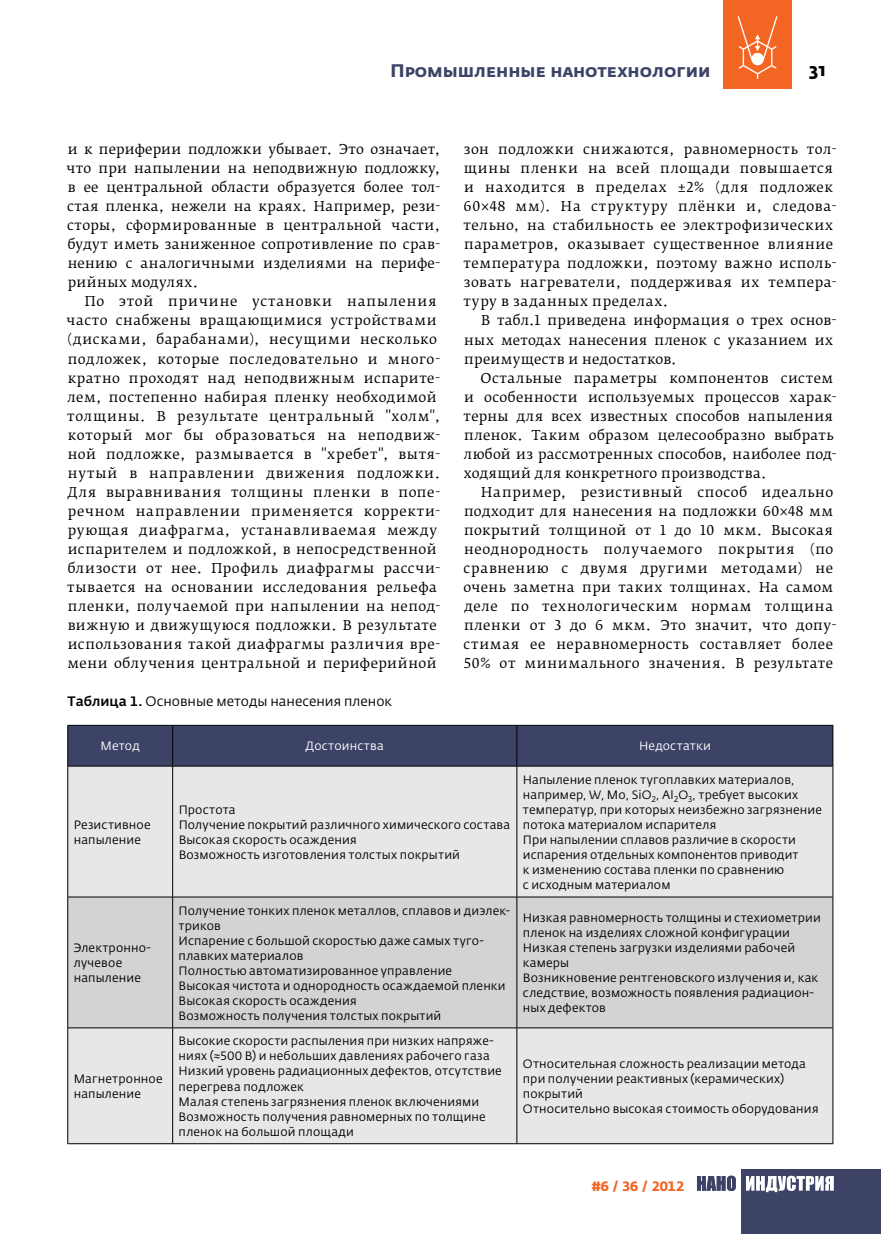
<style>
.page{position:relative;width:881px;height:1234px;background:#fff}
.page>*{position:absolute;margin:0;border:0;box-sizing:border-box;transform-origin:0 0}
.t1{font:700 18px "Fedra Sans Alt Pro";color:#3d4366}
.t2{font:700 18px "Fedra Sans Alt Pro";color:#000}
.t3{font:13.5px/19px "Fedra Serif B Pro";letter-spacing:.035em;color:#000}
.t4{font:13.5px "Fedra Sans Pro";color:#000}
.t5{font:700 13.5px "Fedra Sans Alt Pro";color:#f26522}
.t6{font:12px/15px "Fedra Sans Pro";letter-spacing:.01em;color:#000}
.t7{font:12px "Fedra Sans Pro";letter-spacing:.015em;color:#fff}
.s1{font-weight:500}
</style>
<div class="page">
<div style="left:722px;top:0;width:69px;height:89px;background:#f26522"></div>
<svg style="left:737px;top:16px;width:40px;height:63px"></svg>
<div style="left:741px;top:1169px;width:139px;height:64px;background:#3d4366"></div>
<svg style="left:697px;top:1175px;width:38px;height:15px"></svg>
<svg style="left:746px;top:1175px;width:87px;height:16px"></svg>
<svg style="left:791px;top:53px;width:1px;height:30px"></svg>
<div style="left:68px;top:726px;width:764px;height:39px;background:#3d4366"></div>
<div style="left:68px;top:766px;width:764px;height:377px;background:#e6e7e8"></div>
<div style="left:68px;top:897px;width:764px;height:130px;background:#d1d3d4"></div>
<hr style="left:172px;top:725px;width:1px;height:40px;background:#000">
<hr style="left:516px;top:725px;width:1px;height:40px;background:#000">
<hr style="left:832px;top:725px;width:1px;height:41px;background:#000">
<hr style="left:172px;top:766px;width:1px;height:130px;background:#000">
<hr style="left:172px;top:897px;width:1px;height:130px;background:#000">
<hr style="left:172px;top:1027px;width:1px;height:116px;background:#000">
<hr style="left:516px;top:766px;width:1px;height:130px;background:#000">
<hr style="left:832px;top:766px;width:1px;height:130px;background:#000">
<hr style="left:516px;top:897px;width:1px;height:130px;background:#000">
<hr style="left:832px;top:896px;width:1px;height:131px;background:#000">
<hr style="left:516px;top:1027px;width:1px;height:116px;background:#000">
<hr style="left:832px;top:1027px;width:1px;height:116px;background:#000">
<hr style="left:68px;top:725px;width:104px;height:1px;background:#000">
<hr style="left:67px;top:725px;width:1px;height:40px;background:#000">
<hr style="left:172px;top:725px;width:344px;height:1px;background:#000">
<hr style="left:516px;top:725px;width:316px;height:1px;background:#000">
<hr style="left:68px;top:765px;width:104px;height:1px;background:#000">
<hr style="left:67px;top:766px;width:1px;height:130px;background:#000">
<hr style="left:172px;top:765px;width:344px;height:1px;background:#000">
<hr style="left:516px;top:765px;width:316px;height:1px;background:#000">
<hr style="left:68px;top:896px;width:104px;height:1px;background:#000">
<hr style="left:67px;top:897px;width:1px;height:130px;background:#000">
<hr style="left:172px;top:896px;width:344px;height:1px;background:#000">
<hr style="left:516px;top:896px;width:316px;height:1px;background:#000">
<hr style="left:68px;top:1027px;width:104px;height:1px;background:#000">
<hr style="left:67px;top:1027px;width:1px;height:116px;background:#000">
<hr style="left:172px;top:1027px;width:344px;height:1px;background:#000">
<hr style="left:516px;top:1027px;width:316px;height:1px;background:#000">
<hr style="left:68px;top:1143px;width:104px;height:1px;background:#000">
<hr style="left:172px;top:1143px;width:344px;height:1px;background:#000">
<hr style="left:516px;top:1143px;width:316px;height:1px;background:#000">
<h1 class="t1" style="left:390px;top:60px;width:321px">Промышленные нанотехнологии</h1>
<h1 class="t2" style="left:809px;top:58px;width:18px">31</h1>
<p class="t3" style="left:66px;top:140px;width:375px;text-align:justify">и к периферии подложки убывает. Это означает, что при напылении на неподвижную подложку, в ее центральной области образуется более тол&shy;стая пленка, нежели на краях. Например, рези&shy;сторы, сформированные в центральной части, будут иметь заниженное сопротивление по срав&shy;нению с аналогичными изделиями на перифе&shy;рийных модулях.</p>
<p class="t3" style="left:66px;top:292px;width:375px;text-indent:18px">По этой причине установки напыления часто снабжены вращающимися устройствами (дисками, барабанами), несущими несколько подложек, которые последовательно и много&shy;кратно проходят над неподвижным испарите&shy;лем, постепенно набирая пленку необходимой толщины. В результате центральный "холм", который мог бы образоваться на неподвиж&shy;ной подложке, размывается в "хребет", вытя&shy;нутый в направлении движения подложки.<br>Для выравнивания толщины пленки в попе&shy;речном направлении применяется корректи&shy;рующая диафрагма, устанавливаемая между испарителем и подложкой, в непосредственной близости от нее. Профиль диафрагмы рассчи&shy;тывается на основании исследования рельефа пленки, получаемой при напылении на непод&shy;вижную и движущуюся подложки. В результате использования такой диафрагмы различия вре&shy;мени облучения центральной и периферийной</p>
<p class="t3" style="left:463px;top:140px;width:374px">зон подложки снижаются, равномерность тол&shy;щины пленки на всей площади повышается и находится в пределах ±2% (для подложек 60×48 мм). На структуру плёнки и, следова&shy;тельно, на стабильность ее электрофизических параметров, оказывает существенное влияние температура подложки, поэтому важно исполь&shy;зовать нагреватели, поддерживая их темпера&shy;туру в заданных пределах.</p>
<p class="t3" style="left:464px;top:311px;width:374px;text-indent:17px">В табл.1 приведена информация о трех основ&shy;ных методах нанесения пленок с указанием их преимуществ и недостатков.</p>
<p class="t3" style="left:463px;top:368px;width:374px;text-indent:17px">Остальные параметры компонентов систем и особенности используемых процессов харак&shy;терны для всех известных способов напыления пленок. Таким образом целесообразно выбрать любой из рассмотренных способов, наиболее под&shy;ходящий для конкретного производства.</p>
<p class="t3" style="left:463px;top:482px;width:374px;text-indent:18px">Например, резистивный способ идеально подходит для нанесения на подложки 60×48 мм покрытий толщиной от 1 до 10 мкм. Высокая неоднородность получаемого покрытия (по сравнению с двумя другими методами) не очень заметна при таких толщинах. На самом деле по технологическим нормам толщина пленки от 3 до 6 мкм. Это значит, что допу&shy;стимая ее неравномерность составляет более 50% от минимального значения. В результате</p>
<p class="t4" style="left:67px;top:693px;width:326px"><span class="s1">Таблица 1.</span> Основные методы нанесения пленок</p>
<p class="t7" style="left:101px;top:738px;width:41px">Метод</p>
<p class="t7" style="left:305px;top:738px;width:80px">Достоинства</p>
<p class="t7" style="left:638px;top:738px;width:73px">Недостатки</p>
<p class="t6" style="left:74px;top:816px;width:78px">Резистивное напыление</p>
<p class="t6" style="left:74px;top:940px;width:78px">Электронно&shy;лучевое напыление</p>
<p class="t6" style="left:74px;top:1070px;width:90px">Магнетронное напыление</p>
<p class="t6" style="left:178px;top:801px;width:333px">Простота<br>Получение покрытий различного химического состава Высокая скорость осаждения<br>Возможность изготовления толстых покрытий</p>
<p class="t6" style="left:522px;top:771px;width:300px">Напыление пленок тугоплавких материалов, например, W, Mo, SiO<sub>2</sub>, Al<sub>2</sub>O<sub>3</sub>, требует высоких температур, при которых неизбежно загрязнение потока материалом испарителя<br>При напылении сплавов различие в скорости испарения отдельных компонентов приводит<br>к изменению состава пленки по сравнению<br>с исходным материалом</p>
<p class="t6" style="left:178px;top:902px;width:333px">Получение тонких пленок металлов, сплавов и диэлек&shy;триков<br>Испарение с большой скоростью даже самых туго&shy;плавких материалов<br>Полностью автоматизированное управление<br>Высокая чистота и однородность осаждаемой пленки Высокая скорость осаждения<br>Возможность получения толстых покрытий</p>
<p class="t6" style="left:522px;top:910px;width:299px">Низкая равномерность толщины и стехиометрии пленок на изделиях сложной конфигурации Низкая степень загрузки изделиями рабочей камеры<br>Возникновение рентгеновского излучения и, как следствие, возможность появления радиацион&shy;ных дефектов</p>
<p class="t6" style="left:178px;top:1033px;width:324px">Высокие скорости распыления при низких напряже&shy;ниях (≈500 В) и небольших давлениях рабочего газа Низкий уровень радиационных дефектов, отсутствие перегрева подложек<br>Малая степень загрязнения пленок включениями Возможность получения равномерных по толщине пленок на большой площади</p>
<p class="t6" style="left:522px;top:1055px;width:297px">Относительная сложность реализации метода при получении реактивных (керамических) покрытий<br>Относительно высокая стоимость оборудования</p>
<p class="t5" style="left:591px;top:1177px;width:94px">#6 / 36 / 2012</p>
</div>
